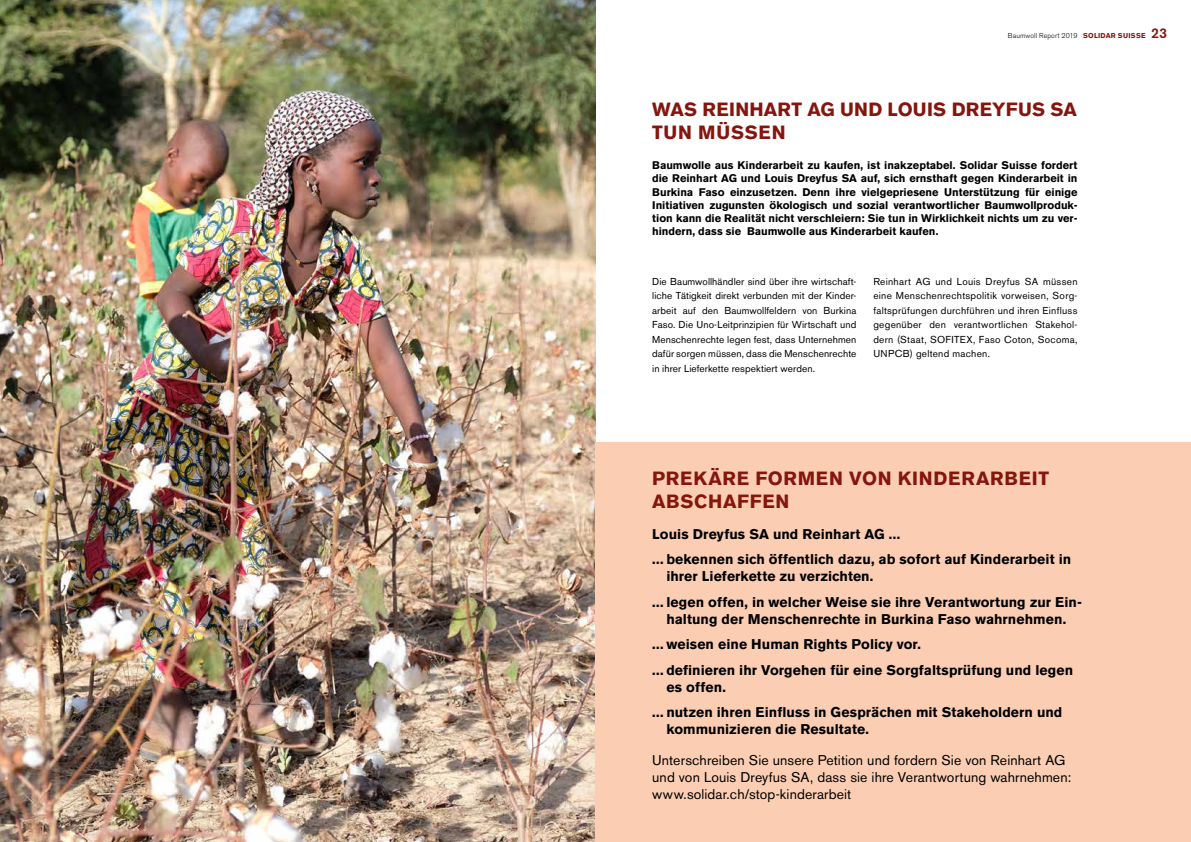
<style>
.page{position:relative;width:1191px;height:842px;background:#fff}
.page>*{position:absolute;margin:0;border:0;box-sizing:border-box;transform-origin:0 0}
.t1{font:700 19px/22.8px "Akzidenz Grotesk BE";letter-spacing:.015em;color:#84160e}
.t2{font:700 19px/22.8px "Akzidenz Grotesk BE";letter-spacing:.035em;color:#84160e}
.t3{font:700 14px/25.5px "Akzidenz Grotesk BE";letter-spacing:.005em;color:#000}
.t4{font:14px/17px "Akzidenz Grotesk BE";letter-spacing:.01em;color:#000}
.t5{font:700 11px/13.2px "Akzidenz Grotesk BE";color:#000;text-align:justify}
.t6{font:10px/14.5px "Akzidenz Grotesk BE";letter-spacing:.02em;color:#000;text-align:justify}
.t7{font:300 7px "Akzidenz Grotesk BE";letter-spacing:.015em;color:#000}
.s1{font-weight:700;color:#84160e}
.s2{font-weight:500;font-size:14px;color:#84160e}
</style>
<div class="page">
<img style="left:0;top:0;width:595px;height:842px">
<div style="left:595px;top:442px;width:596px;height:400px;background:#fbceb4"></div>
<p class="t7" style="left:1008px;top:32px;width:160px">Baumwoll Report 2019 <span class="s1">SOLIDAR SUISSE</span> <span class="s2">23</span></p>
<h1 class="t1" style="left:652px;top:98px;width:426px">WAS REINHART AG UND LOUIS DREYFUS SA<br>TUN MÜSSEN</h1>
<p class="t5" style="left:652px;top:159px;width:427px">Baumwolle aus Kinderarbeit zu kaufen, ist inakzeptabel. Solidar Suisse fordert die Reinhart AG und Louis Dreyfus SA auf, sich ernsthaft gegen Kinderarbeit in Burkina Faso einzusetzen. Denn ihre vielgepriesene Unterstützung für einige Initiativen zugunsten ökologisch und sozial verantwortlicher Baumwollproduk&shy;tion kann die Realität nicht verschleiern: Sie tun in Wirklichkeit nichts um zu ver&shy;hindern, dass sie Baumwolle aus Kinderarbeit kaufen.</p>
<p class="t6" style="left:652px;top:274px;width:206px">Die Baumwollhändler sind über ihre wirtschaft&shy;liche Tätigkeit direkt verbunden mit der Kinder&shy;arbeit auf den Baumwollfeldern von Burkina Faso. Die Uno-Leitprinzipien für Wirtschaft und Menschenrechte legen fest, dass Unternehmen dafür sorgen müssen, dass die Menschenrechte in ihrer Lieferkette respektiert werden.</p>
<p class="t6" style="left:873px;top:274px;width:206px">Reinhart AG und Louis Dreyfus SA müssen eine Menschenrechtspolitik vorweisen, Sorg&shy;faltsprüfungen durchführen und ihren Einfluss gegenüber den verantwortlichen Stakehol&shy;dern (Staat, SOFITEX, Faso Coton, Socoma, UNPCB) geltend machen.</p>
<h1 class="t2" style="left:652px;top:467px;width:398px">PREKÄRE FORMEN VON KINDERARBEIT<br>ABSCHAFFEN</h1>
<h2 class="t3" style="left:652px;top:521px;width:420px">Louis Dreyfus SA und Reinhart AG ...<br>... bekennen sich öffentlich dazu, ab sofort auf Kinderarbeit in</h2>
<h2 class="t3" style="left:652px;top:564px;width:431px;text-indent:14px">ihrer Lieferkette zu verzichten.<br>... legen offen, in welcher Weise sie ihre Verantwortung zur Ein-</h2>
<h2 class="t3" style="left:652px;top:606px;width:422px;text-indent:14px">haltung der Menschenrechte in Burkina Faso wahrnehmen. ... weisen eine Human Rights Policy vor.<br>... definieren ihr Vorgehen für eine Sorgfaltsprüfung und legen</h2>
<h2 class="t3" style="left:652px;top:674px;width:412px;text-indent:14px">es offen.<br>... nutzen ihren Einfluss in Gesprächen mit Stakeholdern und</h2>
<h2 class="t3" style="left:666px;top:717px;width:204px">kommunizieren die Resultate.</h2>
<h2 class="t4" style="left:652px;top:752px;width:420px">Unterschreiben Sie unsere Petition und fordern Sie von Reinhart AG und von Louis Dreyfus SA, dass sie ihre Verantwortung wahrnehmen: www.solidar.ch/stop-kinderarbeit</h2>
</div>
